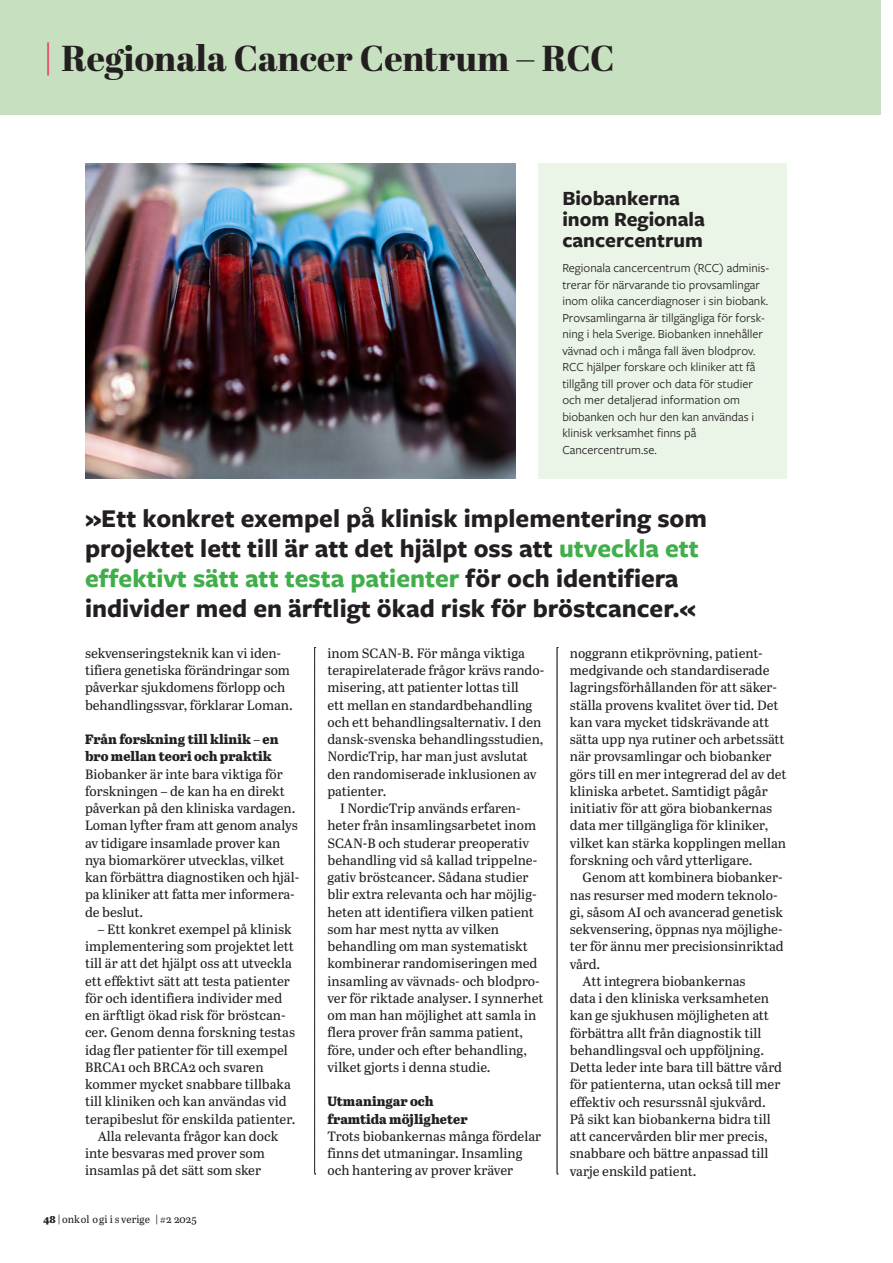
<style>
.page{position:relative;width:893px;height:1263px;background:#fff}
.page>*{position:absolute;margin:0;border:0;box-sizing:border-box;transform-origin:0 0}
.t1{font:800 36px "Abril Display";color:#231f20}
.t2{font:700 26.7px/30px "Freight Sans Pro";color:#231f20}
.t3{font:700 21px/21px "Freight Sans Pro";color:#231f20}
.t4{font:14.25px "Abril Display";letter-spacing:-.005em;color:#231f20}
.t5{font:13.5px/17.2px "Abril Text";color:#231f20}
.t6{font:800 13.5px/17.2px "Abril Text";color:#231f20}
.t7{font:12.75px/16.5px "Freight Sans Pro";color:#231f20}
.t8{font:10.5px "Abril Text";color:#231f20}
.s1{color:#ee2a5e}
.s2{color:#40ae49}
.s3{font-weight:800}
</style>
<div class="page">
<div style="left:0;top:0;width:880px;height:115px;background:#c7e0bf"></div>
<div style="left:539px;top:164px;width:248px;height:315px;background:#eaf4e7"></div>
<svg style="left:314px;top:647px;width:2px;height:527px"></svg>
<svg style="left:557px;top:647px;width:1px;height:527px"></svg>
<img style="left:85px;top:164px;width:431px;height:314px">
<hr style="left:892px;top:0;width:1px;height:1263px;background:#fddfce">
<p class="t4" style="left:43px;top:39px;width:56px"><span class="s1">|</span> Studier</p>
<h1 class="t1" style="left:43px;top:33px;width:574px"><span class="s1">|</span> Regionala Cancer Centrum – RCC</h1>
<h3 class="t3" style="left:562px;top:187px;width:144px">Biobankerna inom Regionala cancercentrum</h3>
<p class="t7" style="left:562px;top:259px;width:208px">Regionala cancercentrum (RCC) adminis&shy;trerar för närvarande tio provsamlingar inom olika cancerdiagnoser i sin biobank.<br>Provsamlingarna är tillgängliga för forsk&shy;ning i hela Sverige. Biobanken innehåller vävnad och i många fall även blodprov.<br>RCC hjälper forskare och kliniker att få tillgång till prover och data för studier och mer detaljerad information om biobanken och hur den kan användas i klinisk verksamhet finns på Cancercentrum.se.</p>
<h2 class="t2" style="left:85px;top:503px;width:623px">»Ett konkret exempel på klinisk implementering som projektet lett till är att det hjälpt oss att <span class="s2">utveckla ett effektivt sätt att testa patienter</span> för och identifiera individer med en ärftligt ökad risk för bröstcancer.«</h2>
<p class="t5" style="left:85px;top:644px;width:209px">sekvenseringsteknik kan vi iden&shy;tifiera genetiska förändringar som påverkar sjukdomens förlopp och behandlingssvar, förklarar Loman.</p>
<p class="t6" style="left:85px;top:730px;width:195px">Från forskning till klinik – en bro mellan teori och praktik</p>
<p class="t5" style="left:85px;top:765px;width:216px">Biobanker är inte bara viktiga för forskningen – de kan ha en direkt påverkan på den kliniska vardagen.<br>Loman lyfter fram att genom analys av tidigare insamlade prover kan nya biomarkörer utvecklas, vilket kan förbättra diagnostiken och hjäl&shy;pa kliniker att fatta mer informera&shy;de beslut.</p>
<p class="t5" style="left:98px;top:920px;width:196px">– Ett konkret exempel på klinisk</p>
<p class="t5" style="left:85px;top:937px;width:211px">implementering som projektet lett</p>
<p class="t5" style="left:85px;top:954px;width:209px">till är att det hjälpt oss att utveckla</p>
<p class="t5" style="left:85px;top:972px;width:206px">ett effektivt sätt att testa patienter</p>
<p class="t5" style="left:85px;top:989px;width:199px">för och identifiera individer med</p>
<p class="t5" style="left:85px;top:1006px;width:202px">en ärftligt ökad risk för bröstcan-</p>
<p class="t5" style="left:85px;top:1023px;width:212px">cer. Genom denna forskning testas</p>
<p class="t5" style="left:85px;top:1041px;width:204px">idag fler patienter för till exempel</p>
<p class="t5" style="left:85px;top:1058px;width:180px">BRCA1 och BRCA2 och svaren</p>
<p class="t5" style="left:85px;top:1075px;width:208px">kommer mycket snabbare tillbaka</p>
<p class="t5" style="left:85px;top:1092px;width:203px">till kliniken och kan användas vid</p>
<p class="t5" style="left:85px;top:1110px;width:212px">terapibeslut för enskilda patienter.</p>
<p class="t5" style="left:98px;top:1127px;width:182px">Alla relevanta frågor kan dock</p>
<p class="t5" style="left:85px;top:1144px;width:181px">inte besvaras med prover som</p>
<p class="t5" style="left:85px;top:1161px;width:178px">insamlas på det sätt som sker</p>
<p class="t8" style="left:43px;top:1212px;width:155px"><span class="s3">48</span> |onkol ogi i s verige | #2 2025</p>
<p class="t5" style="left:327px;top:644px;width:199px">inom SCAN-B. För många viktiga</p>
<p class="t5" style="left:327px;top:661px;width:218px">terapirelaterade frågor krävs rando-</p>
<p class="t5" style="left:327px;top:678px;width:193px">misering, att patienter lottas till</p>
<p class="t5" style="left:327px;top:696px;width:206px">ett mellan en standardbehandling</p>
<p class="t5" style="left:327px;top:713px;width:215px">och ett behandlingsalternativ. I den</p>
<p class="t5" style="left:327px;top:730px;width:218px">dansk-svenska behandlingsstudien,</p>
<p class="t5" style="left:327px;top:747px;width:202px">NordicTrip, har man just avslutat</p>
<p class="t5" style="left:327px;top:765px;width:211px">den randomiserade inklusionen av</p>
<p class="t5" style="left:327px;top:782px;width:61px">patienter.</p>
<p class="t5" style="left:340px;top:799px;width:182px">I NordicTrip används erfaren-</p>
<p class="t5" style="left:327px;top:816px;width:210px">heter från insamlingsarbetet inom</p>
<p class="t5" style="left:327px;top:834px;width:203px">SCAN-B och studerar preoperativ</p>
<p class="t5" style="left:327px;top:851px;width:211px">behandling vid så kallad trippelne-</p>
<p class="t5" style="left:327px;top:868px;width:203px">gativ bröstcancer. Sådana studier</p>
<p class="t5" style="left:327px;top:885px;width:211px">blir extra relevanta och har möjlig-</p>
<p class="t5" style="left:327px;top:903px;width:208px">heten att identifiera vilken patient</p>
<p class="t5" style="left:327px;top:920px;width:173px">som har mest nytta av vilken</p>
<p class="t5" style="left:327px;top:937px;width:202px">behandling om man systematiskt</p>
<p class="t5" style="left:327px;top:954px;width:211px">kombinerar randomiseringen med</p>
<p class="t5" style="left:327px;top:972px;width:214px">insamling av vävnads- och blodpro-</p>
<p class="t5" style="left:327px;top:989px;width:218px">ver för riktade analyser. I synnerhet</p>
<p class="t5" style="left:327px;top:1006px;width:210px">om man han möjlighet att samla in</p>
<p class="t5" style="left:327px;top:1023px;width:197px">flera prover från samma patient,</p>
<p class="t5" style="left:327px;top:1041px;width:201px">före, under och efter behandling,</p>
<p class="t5" style="left:327px;top:1058px;width:165px">vilket gjorts i denna studie.</p>
<p class="t6" style="left:327px;top:1092px;width:142px">Utmaningar och framtida möjligheter</p>
<p class="t5" style="left:327px;top:1127px;width:215px">Trots biobankernas många fördelar finns det utmaningar. Insamling och hantering av prover kräver</p>
<p class="t5" style="left:570px;top:644px;width:218px">noggrann etikprövning, patient&shy;medgivande och standardiserade lagringsförhållanden för att säker&shy;ställa provens kvalitet över tid. Det kan vara mycket tidskrävande att sätta upp nya rutiner och arbetssätt när provsamlingar och biobanker görs till en mer integrerad del av det kliniska arbetet. Samtidigt pågår initiativ för att göra biobankernas data mer tillgängliga för kliniker, vilket kan stärka kopplingen mellan forskning och vård ytterligare.</p>
<p class="t5" style="left:583px;top:868px;width:201px">Genom att kombinera biobanker-</p>
<p class="t5" style="left:570px;top:885px;width:209px">nas resurser med modern teknolo-</p>
<p class="t5" style="left:570px;top:903px;width:215px">gi, såsom AI och avancerad genetisk</p>
<p class="t5" style="left:570px;top:920px;width:214px">sekvensering, öppnas nya möjlighe-</p>
<p class="t5" style="left:570px;top:937px;width:215px">ter för ännu mer precisionsinriktad</p>
<p class="t5" style="left:570px;top:954px;width:32px">vård.</p>
<p class="t5" style="left:583px;top:972px;width:164px">Att integrera biobankernas</p>
<p class="t5" style="left:570px;top:989px;width:201px">data i den kliniska verksamheten</p>
<p class="t5" style="left:570px;top:1006px;width:201px">kan ge sjukhusen möjligheten att</p>
<p class="t5" style="left:570px;top:1023px;width:193px">förbättra allt från diagnostik till</p>
<p class="t5" style="left:570px;top:1041px;width:196px">behandlingsval och uppföljning.</p>
<p class="t5" style="left:570px;top:1058px;width:214px">Detta leder inte bara till bättre vård</p>
<p class="t5" style="left:570px;top:1075px;width:212px">för patienterna, utan också till mer</p>
<p class="t5" style="left:570px;top:1092px;width:197px">effektiv och resurssnål sjukvård.</p>
<p class="t5" style="left:570px;top:1110px;width:202px">På sikt kan biobankerna bidra till</p>
<p class="t5" style="left:570px;top:1127px;width:199px">att cancervården blir mer precis,</p>
<p class="t5" style="left:570px;top:1144px;width:200px">snabbare och bättre anpassad till</p>
<p class="t5" style="left:570px;top:1161px;width:128px">varje enskild patient.</p>
</div>
